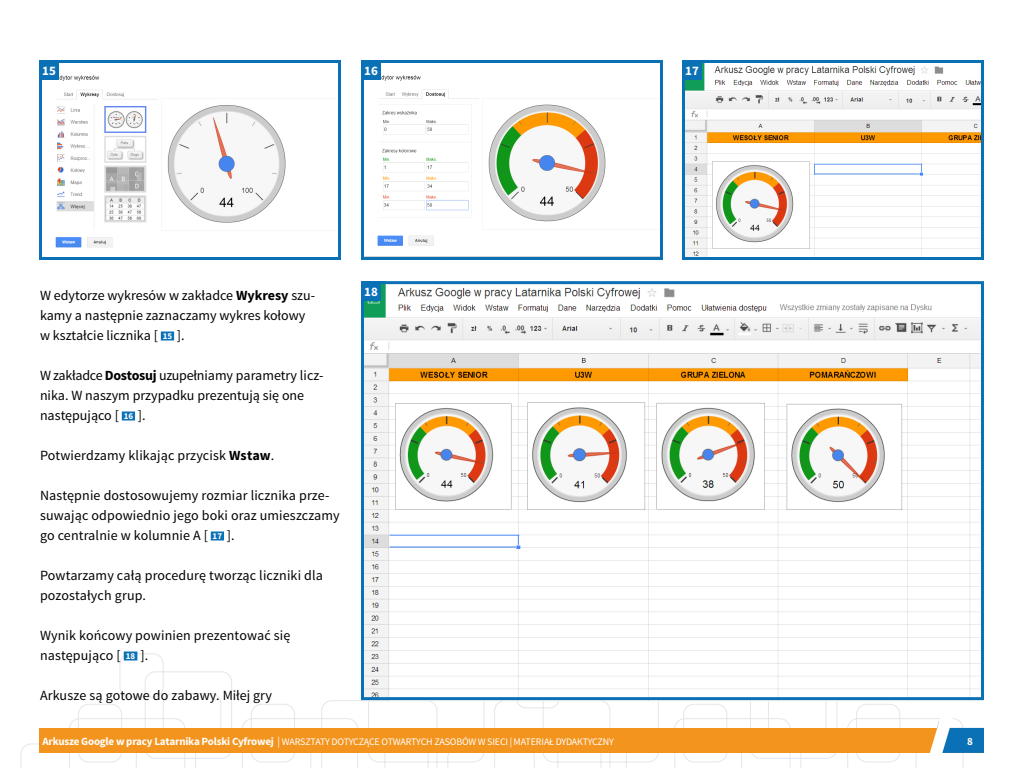
<style>
.page{position:relative;width:1024px;height:768px;background:#fff}
.page>*{position:absolute;margin:0;border:0;box-sizing:border-box;transform-origin:0 0}
.second{font:14px/20px "Source Sans Pro";color:#000}
.second-2{font:700 13px "Source Sans Pro";letter-spacing:.01em;color:#fff}
.t1{font:700 11px "Source Sans Pro";color:#fff}
.t2{font:10px "Source Sans Pro";letter-spacing:-.015em;color:#fff}
.s1{font-weight:700}
.s2{font-weight:700;font-size:9px;color:#fff}
.s3{font-weight:700;font-size:11px}
.s4{font-size:11px}
</style>
<div class="page">
<svg style="left:20px;top:653px;width:895px;height:115px"></svg>
<div style="left:40px;top:728px;width:944px;height:25px;background:#f3941e"></div>
<svg style="left:915px;top:700px;width:69px;height:68px"></svg>
<div style="left:161px;top:332px;width:13px;height:8px;background:#0a71b6"></div>
<div style="left:122px;top:412px;width:13px;height:8px;background:#0a71b6"></div>
<div style="left:211px;top:532px;width:13px;height:8px;background:#0a71b6"></div>
<div style="left:124px;top:652px;width:13px;height:8px;background:#0a71b6"></div>
<img style="left:55px;top:75px;width:231px;height:173px">
<div style="left:39px;top:60px;width:302px;height:200px;border:3px solid #0a71b6"></div>
<img style="left:377px;top:75px;width:229px;height:171px">
<div style="left:361px;top:60px;width:302px;height:200px;border:3px solid #0a71b6"></div>
<img style="left:686px;top:64px;width:294px;height:192px">
<div style="left:682px;top:60px;width:302px;height:200px;border:3px solid #0a71b6"></div>
<img style="left:365px;top:285px;width:615px;height:411px">
<div style="left:361px;top:281px;width:623px;height:419px;border:3px solid #0a71b6"></div>
<div style="left:39px;top:60px;width:20px;height:20px;background:#0a71b6"></div>
<div style="left:361px;top:60px;width:20px;height:20px;background:#0a71b6"></div>
<div style="left:682px;top:60px;width:20px;height:20px;background:#0a71b6"></div>
<div style="left:361px;top:281px;width:20px;height:20px;background:#0a71b6"></div>
<p class="second-2" style="left:42px;top:62px;width:15px">15</p>
<p class="second-2" style="left:364px;top:62px;width:15px">16</p>
<p class="second-2" style="left:685px;top:62px;width:15px">17</p>
<p class="second" style="left:40px;top:286px;width:277px">W edytorze wykresów w zakładce <span class="s1">Wykresy</span> szu&shy;kamy a następnie zaznaczamy wykres kołowy w kształcie licznika [ <span class="s2">15</span> ].</p>
<p class="second" style="left:40px;top:366px;width:285px">W zakładce <span class="s1">Dostosuj</span> uzupełniamy parametry licz&shy;nika. W naszym przypadku prezentują się one następująco [ <span class="s2">16</span> ].</p>
<p class="second" style="left:40px;top:446px;width:236px">Potwierdzamy klikając przycisk <span class="s1">Wstaw</span>.</p>
<p class="second" style="left:40px;top:486px;width:301px">Następnie dostosowujemy rozmiar licznika prze&shy;suwając odpowiednio jego boki oraz umieszczamy go centralnie w kolumnie A [ <span class="s2">17</span> ].</p>
<p class="second" style="left:40px;top:566px;width:285px">Powtarzamy całą procedurę tworząc liczniki dla pozostałych grup.</p>
<p class="second" style="left:40px;top:626px;width:252px">Wynik końcowy powinien prezentować się następująco [ <span class="s2">18</span> ].</p>
<p class="second" style="left:40px;top:686px;width:233px">Arkusze są gotowe do zabawy. Miłej gry</p>
<p class="second-2" style="left:364px;top:283px;width:15px">18</p>
<p class="t2" style="left:42px;top:735px;width:573px"><span class="s3">Arkusze Google w pracy Latarnika Polski Cyfrowej</span> <span class="s4">|</span> WARSZTATY DOTYCZĄCE OTWARTYCH ZASOBÓW W SIECI | MATERIAŁ DYDAKTYCZNY</p>
<p class="t1" style="left:967px;top:734px;width:7px">8</p>
</div>
